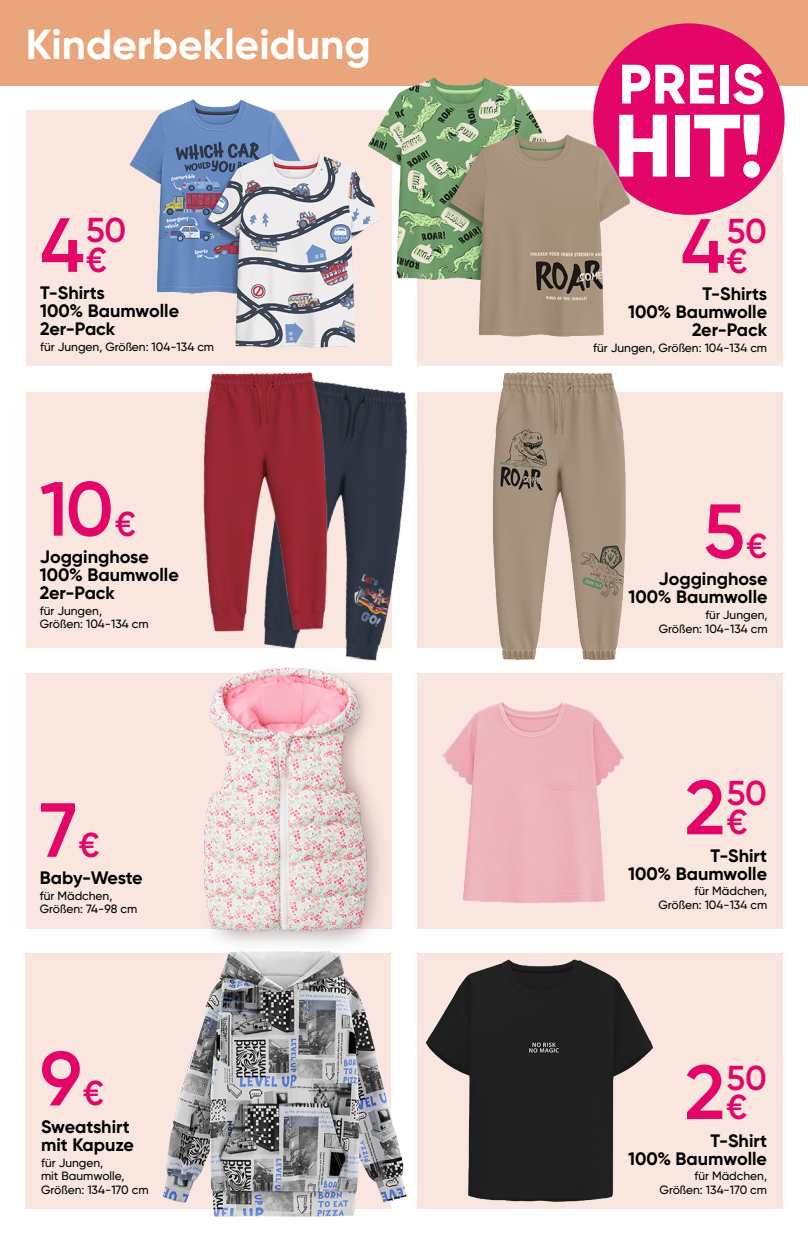
<style>
.page{position:relative;width:808px;height:1234px;background:#fff}
.page>*{position:absolute;margin:0;border:0;box-sizing:border-box;transform-origin:0 0}
.t1{font:800 88.2px "Gilroy";color:#fff}
.t2{font:600 76.5px "Gilroy";color:#e30567}
.t3{font:800 55.35px "Gilroy";letter-spacing:.01em;color:#fff}
.t4{font:700 42px "Gilroy";color:#fff}
.t5{font:600 34.5px/29.4px "Gilroy";letter-spacing:-.01em;color:#e30567}
.t6{font:700 18px/18px "Gilroy";color:#000;text-align:right}
.t7{font:700 18px "Gilroy";letter-spacing:-.02em;color:#000}
.t8{font:500 12px/13.5px "Gilroy";color:#000}
.s1{font-size:76.5px}
.s2{font-size:34.5px}
</style>
<div class="page">
<div style="left:26px;top:392px;width:365px;height:255px;background:#f9e6df"></div>
<div style="left:26px;top:673px;width:365px;height:255px;background:#f9e6df"></div>
<div style="left:417px;top:392px;width:365px;height:255px;background:#f9e6df"></div>
<div style="left:417px;top:673px;width:365px;height:255px;background:#f9e6df"></div>
<div style="left:417px;top:110px;width:365px;height:256px;background:#f9e6df"></div>
<div style="left:26px;top:110px;width:365px;height:256px;background:#f9e6df"></div>
<div style="left:417px;top:952px;width:365px;height:256px;background:#f9e6df"></div>
<div style="left:26px;top:953px;width:365px;height:255px;background:#f9e6df"></div>
<img style="left:129px;top:85px;width:227px;height:263px">
<img style="left:442px;top:701px;width:183px;height:202px">
<img style="left:345px;top:388px;width:94px;height:300px">
<img style="left:439px;top:372px;width:223px;height:289px">
<img style="left:150px;top:372px;width:218px;height:280px">
<img style="left:204px;top:660px;width:187px;height:244px">
<img style="left:137px;top:904px;width:295px;height:313px">
<img style="left:420px;top:943px;width:245px;height:261px">
<div style="left:0;top:0;width:808px;height:85px;background:#e9a57c"></div>
<div style="left:593px;top:23px;width:191px;height:192px;background:#e30567;border-radius:50%"></div>
<img style="left:356px;top:42px;width:276px;height:308px">
<h3 class="t4" style="left:26px;top:18px;width:347px">Kinderbekleidung</h3>
<h3 class="t3" style="left:619px;top:49px;width:147px">PREIS</h3>
<h1 class="t1" style="left:614px;top:90px;width:152px">HIT!</h1>
<h3 class="t5" style="left:86px;top:215px;width:42px;text-indent:-46px"><span class="s1">4</span>50 €</h3>
<h3 class="t5" style="left:727px;top:216px;width:42px;text-indent:-46px"><span class="s1">4</span>50 €</h3>
<h3 class="t6" style="left:40px;top:284px;width:140px;text-align:left">T-Shirts<br>100% Baumwolle<br>2er-Pack</h3>
<p class="t8" style="left:40px;top:340px;width:175px">für Jungen, Größen: 104-134 cm</p>
<h2 class="t2" style="left:40px;top:461px;width:98px">10<span class="s2">€</span></h2>
<h3 class="t6" style="left:40px;top:547px;width:140px;text-align:left">Jogginghose<br>100% Baumwolle<br>2er-Pack</h3>
<p class="t8" style="left:40px;top:603px;width:110px">für Jungen,<br>Größen: 104-134 cm</p>
<h2 class="t2" style="left:40px;top:782px;width:61px">7<span class="s2">€</span></h2>
<h3 class="t7" style="left:40px;top:866px;width:104px">Baby-Weste</h3>
<p class="t8" style="left:40px;top:888px;width:99px">für Mädchen,<br>Größen: 74-98 cm</p>
<h2 class="t2" style="left:40px;top:1030px;width:66px">9<span class="s2">€</span></h2>
<h3 class="t6" style="left:41px;top:1117px;width:94px;text-align:left">Sweatshirt mit Kapuze</h3>
<p class="t8" style="left:41px;top:1155px;width:109px">für Jungen,<br>mit Baumwolle,<br>Größen: 134-170 cm</p>
<h3 class="t6" style="left:628px;top:285px;width:140px">T-Shirts<br>100% Baumwolle<br>2er-Pack</h3>
<p class="t8" style="left:593px;top:341px;width:175px">für Jungen, Größen: 104-134 cm</p>
<h2 class="t2" style="left:703px;top:483px;width:66px">5<span class="s2">€</span></h2>
<h3 class="t6" style="left:629px;top:570px;width:140px">Jogginghose<br>100% Baumwolle</h3>
<p class="t8" style="left:659px;top:608px;width:110px;text-align:right">für Jungen,<br>Größen: 104-134 cm</p>
<h3 class="t5" style="left:727px;top:777px;width:42px;text-indent:-42px"><span class="s1">2</span>50 €</h3>
<h3 class="t6" style="left:628px;top:846px;width:140px">T-Shirt<br>100% Baumwolle</h3>
<p class="t8" style="left:658px;top:884px;width:110px;text-align:right">für Mädchen,<br>Größen: 104-134 cm</p>
<h3 class="t5" style="left:726px;top:1062px;width:42px;text-indent:-42px"><span class="s1">2</span>50 €</h3>
<h3 class="t6" style="left:628px;top:1130px;width:140px">T-Shirt<br>100% Baumwolle</h3>
<p class="t8" style="left:660px;top:1168px;width:109px;text-align:right">für Mädchen,<br>Größen: 134-170 cm</p>
</div>
